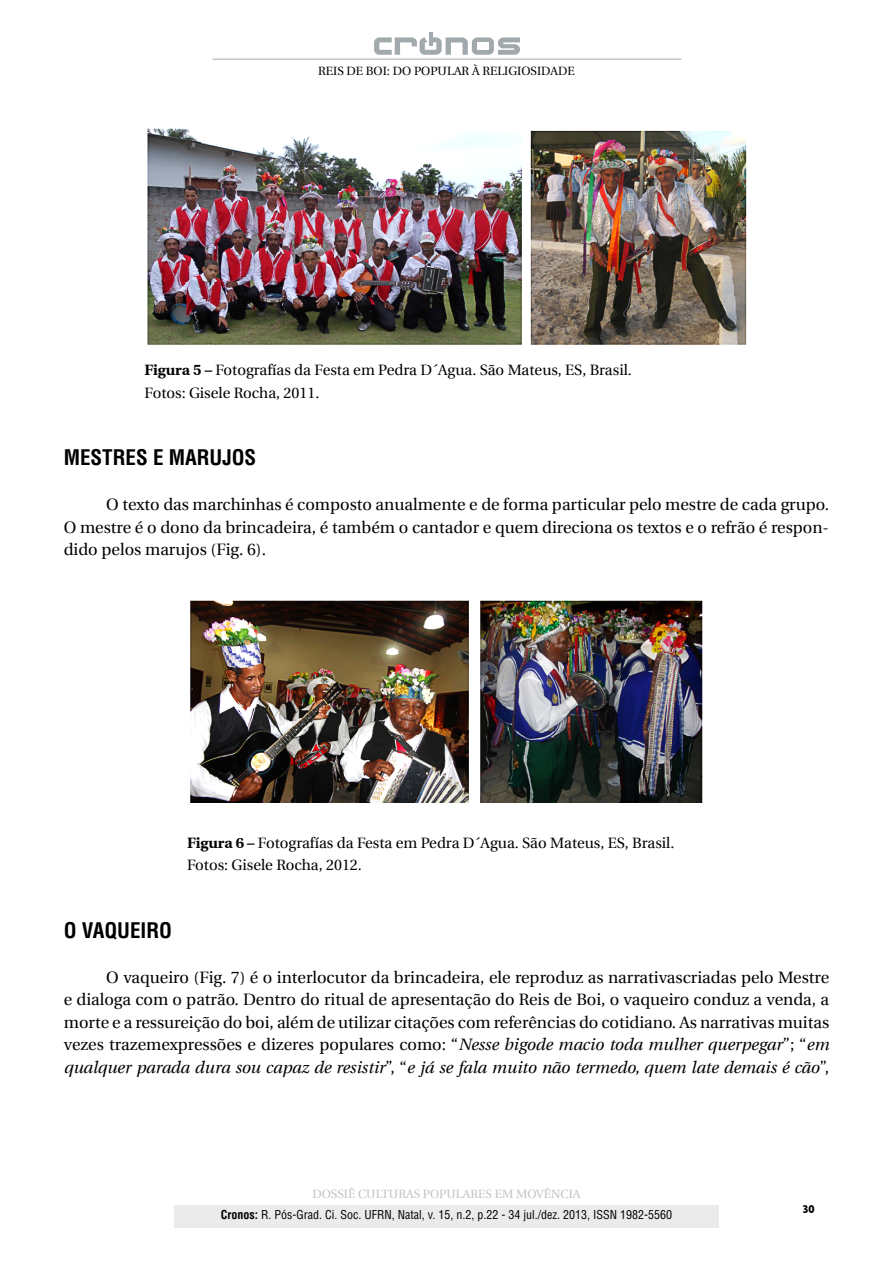
<style>
.page{position:relative;width:893px;height:1263px;background:#fff}
.page>*{position:absolute;margin:0;border:0;box-sizing:border-box;transform-origin:0 0}
.t1{font:700 condensed 21px "Helvetica LT Std";color:#000}
.t2{font:16.5px/22.5px "Utopia";color:#000;text-align:justify}
.t3{font:15px/22.5px "Utopia";color:#000}
.t4{font:condensed 12px "Helvetica LT Std";color:#000}
.t5{font:12px "Utopia";color:#000}
.t6{font:12px "Utopia";color:#c0c2c4}
.t7{font:800 condensed 12px "Abadi";color:#000}
.s1{font-weight:700}
.s2{font-style:italic}
</style>
<div class="page">
<hr style="left:213px;top:59px;width:468px;height:1px;background:#a2a9ac">
<div style="left:472px;top:37px;width:22px;height:18px;background:#a2a9ac;border-radius:5px"></div>
<svg style="left:374px;top:32px;width:94px;height:23px"></svg>
<svg style="left:498px;top:37px;width:22px;height:18px"></svg>
<div style="left:477px;top:42px;width:12px;height:8px;background:#fff"></div>
<div style="left:174px;top:1205px;width:545px;height:22px;background:#ebebec"></div>
<img style="left:147px;top:128px;width:600px;height:217px">
<img style="left:190px;top:600px;width:513px;height:203px">
<p class="t5" style="left:318px;top:64px;width:258px">REIS DE BOI: DO POPULAR À RELIGIOSIDADE</p>
<p class="t3" style="left:145px;top:359px;width:489px"><span class="s1">Figura 5 –</span> Fotografías da Festa em Pedra D´Agua. São Mateus, ES, Brasil.<br>Fotos: Gisele Rocha, 2011.</p>
<p class="t1" style="left:64px;top:444px;width:194px">MESTRES E MARUJOS</p>
<p class="t2" style="left:64px;top:493px;width:767px;text-indent:43px">O texto das marchinhas é composto anualmente e de forma particular pelo mestre de cada grupo.<br>O mestre é o dono da brincadeira, é também o cantador e quem direciona os textos e o refrão é respon&shy;dido pelos marujos (Fig. 6).</p>
<p class="t3" style="left:187px;top:831px;width:489px"><span class="s1">Figura 6 –</span> Fotografías da Festa em Pedra D´Agua. São Mateus, ES, Brasil.<br>Fotos: Gisele Rocha, 2012.</p>
<p class="t1" style="left:64px;top:917px;width:110px">O VAQUEIRO</p>
<p class="t2" style="left:64px;top:966px;width:767px;text-indent:43px">O vaqueiro (Fig. 7) é o interlocutor da brincadeira, ele reproduz as narrativascriadas pelo Mestre e dialoga com o patrão. Dentro do ritual de apresentação do Reis de Boi, o vaqueiro conduz a venda, a morte e a ressureição do boi, além de utilizar citações com referências do cotidiano. As narrativas muitas vezes trazemexpressões e dizeres populares como: “<span class="s2">Nesse bigode macio toda mulher querpegar</span>”; “<span class="s2">em qualquer parada dura sou capaz de resistir</span>”, “<span class="s2">e já se fala muito não termedo, quem late demais é cão</span>”,</p>
<p class="t6" style="left:312px;top:1187px;width:270px">DOSSIÊ CULTURAS POPULARES EM MOVÊNCIA</p>
<p class="t4" style="left:221px;top:1207px;width:453px"><span class="s1">Cronos:</span> R. Pós-Grad. Ci. Soc. UFRN, Natal, v. 15, n.2, p.22 - 34 jul./dez. 2013, ISSN 1982-5560</p>
<p class="t7" style="left:802px;top:1202px;width:14px">30</p>
</div>
